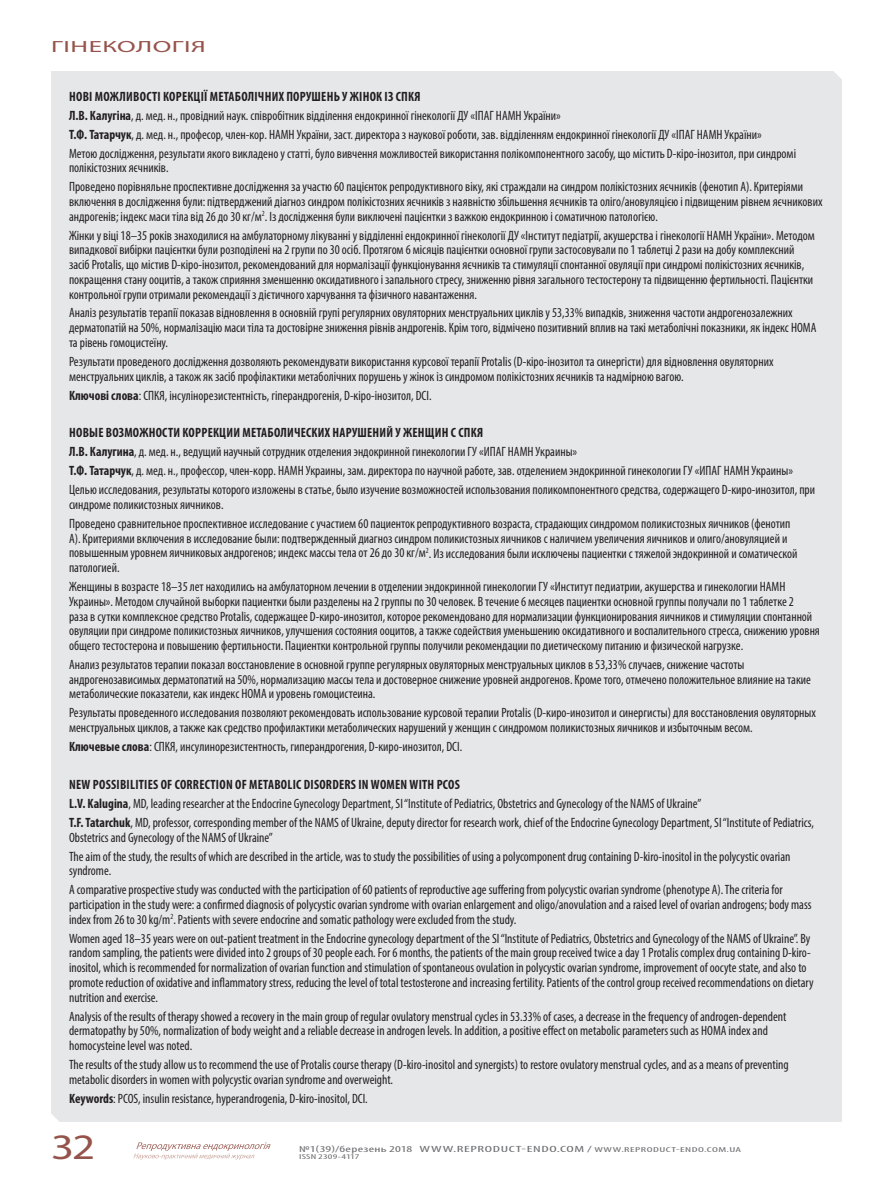
<style>
.page{position:relative;width:893px;height:1187px;background:#fff}
.page>*{position:absolute;margin:0;border:0;box-sizing:border-box;transform-origin:0 0}
.t1{font:35.85px "Myriad Pro";color:#95534b;scale:1.25 1}
.t2{font:16.2px "Myriad Pro";letter-spacing:.02em;color:#95534b;scale:1.67 1}
.t3{font:condensed 13.5px/14.7px "Myriad Pro";color:#231f20}
.t4{font:condensed 9px "Myriad Pro";letter-spacing:.035em;color:#6c6d70;scale:1.67 1}
.t5{font:condensed 7.2px "Myriad Pro";letter-spacing:.01em;color:#6c6d70;scale:1.67 1}
.s1{font-weight:700}
.s2{font-size:7.2px}
</style>
<div class="page">
<svg style="left:133px;top:1142px;width:138px;height:17px"></svg>
<div style="left:51px;top:71px;width:791px;height:1050px;background:#e6e7e9"></div>
<p class="t2" style="left:51px;top:36px;width:94px">ГІНЕКОЛОГІЯ</p>
<p class="t3" style="left:69px;top:87px;width:728px;line-height:18.9px"><span class="s1">НОВІ МОЖЛИВОСТІ КОРЕКЦІЇ МЕТАБОЛІЧНИХ ПОРУШЕНЬ У ЖІНОК ІЗ СПКЯ<br>Л.В. Калугіна</span>, д. мед. н., провідний наук. співробітник відділення ендокринної гінекології ДУ «ІПАГ НАМН України»<br><span class="s1">Т.Ф. Татарчук</span>, д. мед. н., професор, член-кор. НАМН України, заст. директора з наукової роботи, зав. відділенням ендокринної гінекології ДУ «ІПАГ НАМН України»<br>Метою дослідження, результати якого викладено у статті, було вивчення можливостей використання полікомпонентного засобу, що містить D-кіро-інозитол, при синдромі</p>
<p class="t3" style="left:69px;top:158px;width:736px;line-height:18.9px">полікістозних яєчників.<br>Проведено порівняльне проспективне дослідження за участю 60 пацієнток репродуктивного віку, які страждали на синдром полікістозних яєчників (фенотип А). Критеріями</p>
<p class="t3" style="left:69px;top:194px;width:755px">включення в дослідження були: підтверджений діагноз синдром полікістозних яєчників з наявністю збільшення яєчників та оліго/ановуляцією і підвищеним рівнем яєчникових андрогенів; індекс маси тіла від 26 до 30 кг/м<sup>2</sup>. Із дослідження були виключені пацієнтки з важкою ендокринною і соматичною патологією.</p>
<p class="t3" style="left:69px;top:228px;width:747px">Жінки у віці 18–35 років знаходилися на амбулаторному лікуванні у відділенні ендокринної гінекології ДУ «Інститут педіатрії, акушерства і гінекології НАМН України». Методом випадкової вибірки пацієнтки були розподілені на 2 групи по 30 осіб. Протягом 6 місяців пацієнтки основної групи застосовували по 1 таблетці 2 рази на добу комплексний засіб Protalis, що містив D-кіро-інозитол, рекомендований для нормалізації функціонування яєчників та стимуляції спонтанної овуляції при синдромі полікістозних яєчників, покращення стану ооцитів, а також сприяння зменшенню оксидативного і запального стресу, зниженню рівня загального тестостерону та підвищенню фертильності. Пацієнтки контрольної групи отримали рекомендації з дієтичного харчування та фізичного навантаження.</p>
<p class="t3" style="left:69px;top:305px;width:749px">Аналіз результатів терапії показав відновлення в основній групі регулярних овуляторних менструальних циклів у 53,33% випадків, зниження частоти андрогенозалежних дерматопатій на 50%, нормалізацію маси тіла та достовірне зниження рівнів андрогенів. Крім того, відмічено позитивний вплив на такі метаболічні показники, як індекс НОМА та рівень гомоцистеїну.</p>
<p class="t3" style="left:69px;top:354px;width:706px">Результати проведеного дослідження дозволяють рекомендувати використання курсової терапії Protalis (D-кіро-інозитол та синергісти) для відновлення овуляторних менструальних циклів, а також як засіб профілактики метаболічних порушень у жінок із синдромом полікістозних яєчників та надмірною вагою.</p>
<p class="t3" style="left:69px;top:387px;width:364px"><span class="s1">Ключові слова</span>: СПКЯ, інсулінорезистентність, гіперандрогенія, D-кіро-інозитол, DCI.</p>
<p class="t3" style="left:69px;top:423px;width:748px;line-height:18.9px"><span class="s1">НОВЫЕ ВОЗМОЖНОСТИ КОРРЕКЦИИ МЕТАБОЛИЧЕСКИХ НАРУШЕНИЙ У ЖЕНЩИН С СПКЯ<br>Л.В. Калугина</span>, д. мед. н., ведущий научный сотрудник отделения эндокринной гинекологии ГУ «ИПАГ НАМН Украины»<br><span class="s1">Т.Ф. Татарчук</span>, д. мед. н., профессор, член-корр. НАМН Украины, зам. директора по научной работе, зав. отделением эндокринной гинекологии ГУ «ИПАГ НАМН Украины» Целью исследования, результаты которого изложены в статье, было изучение возможностей использования поликомпонентного средства, содержащего D-киро-инозитол, при</p>
<p class="t3" style="left:69px;top:495px;width:723px;line-height:18.9px">синдроме поликистозных яичников.<br>Проведено сравнительное проспективное исследование с участием 60 пациенток репродуктивного возраста, страдающих синдромом поликистозных яичников (фенотип</p>
<p class="t3" style="left:69px;top:530px;width:730px">А). Критериями включения в исследование были: подтвержденный диагноз синдром поликистозных яичников с наличием увеличения яичников и олиго/ановуляцией и повышенным уровнем яичниковых андрогенов; индекс массы тела от 26 до 30 кг/м<sup>2</sup>. Из исследования были исключены пациентки с тяжелой эндокринной и соматической патологией.</p>
<p class="t3" style="left:69px;top:579px;width:752px">Женщины в возрасте 18–35 лет находились на амбулаторном лечении в отделении эндокринной гинекологии ГУ «Институт педиатрии, акушерства и гинекологии НАМН Украины». Методом случайной выборки пациентки были разделены на 2 группы по 30 человек. В течение 6 месяцев пациентки основной группы получали по 1 таблетке 2<br>раза в сутки комплексное средство Protalis, содержащее D-киро-инозитол, которое рекомендовано для нормализации функционирования яичников и стимуляции спонтанной овуляции при синдроме поликистозных яичников, улучшения состояния ооцитов, а также содействия уменьшению оксидативного и воспалительного стресса, снижению уровня общего тестостерона и повышению фертильности. Пациентки контрольной группы получили рекомендации по диетическому питанию и физической нагрузке.</p>
<p class="t3" style="left:69px;top:657px;width:743px">Анализ результатов терапии показал восстановление в основной группе регулярных овуляторных менструальных циклов в 53,33% случаев, снижение частоты андрогенозависимых дерматопатий на 50%, нормализацию массы тела и достоверное снижение уровней андрогенов. Кроме того, отмечено положительное влияние на такие метаболические показатели, как индекс НОМА и уровень гомоцистеина.</p>
<p class="t3" style="left:69px;top:705px;width:748px">Результаты проведенного исследования позволяют рекомендовать использование курсовой терапии Protalis (D-киро-инозитол и синергисты) для восстановления овуляторных менструальных циклов, а также как средство профилактики метаболических нарушений у женщин с синдромом поликистозных яичников и избыточным весом.</p>
<p class="t3" style="left:69px;top:739px;width:395px"><span class="s1">Ключевые слова</span>: СПКЯ, инсулинорезистентность, гиперандрогения, D-киро-инозитол, DCI.</p>
<p class="t3" style="left:69px;top:774px;width:746px;line-height:18.9px"><span class="s1">NEW POSSIBILITIES OF CORRECTION OF METABOLIC DISORDERS IN WOMEN WITH PCOS<br>L.V. Kalugina</span>, MD, leading researcher at the Endocrine Gynecology Department, SI “Institute of Pediatrics, Obstetrics and Gynecology of the NAMS of Ukraine”<br><span class="s1">T.F. Tatarchuk</span>, MD, professor, corresponding member of the NAMS of Ukraine, deputy director for research work, сhief of the Endocrine Gynecology Department, SI “Institute of Pediatrics,</p>
<p class="t3" style="left:69px;top:827px;width:723px;line-height:18.9px">Obstetrics and Gynecology of the NAMS of Ukraine”<br>The aim of the study, the results of which are described in the article, was to study the possibilities of using a polycomponent drug containing D-kiro-inositol in the polycystic ovarian</p>
<p class="t3" style="left:69px;top:861px;width:715px;line-height:18.9px">syndrome.<br>A comparative prospective study was conducted with the participation of 60 patients of reproductive age suffering from polycystic ovarian syndrome (phenotype A). The criteria for</p>
<p class="t3" style="left:69px;top:896px;width:744px">participation in the study were: a confirmed diagnosis of polycystic ovarian syndrome with ovarian enlargement and oligo/anovulation and a raised level of ovarian androgens; body mass index from 26 to 30 kg/m<sup>2</sup>. Patients with severe endocrine and somatic pathology were excluded from the study.</p>
<p class="t3" style="left:69px;top:930px;width:746px">Women aged 18–35 years were on out-patient treatment in the Endocrine gynecology department of the SI “Institute of Pediatrics, Obstetrics and Gynecology of the NAMS of Ukraine”. By random sampling, the patients were divided into 2 groups of 30 people each. For 6 months, the patients of the main group received twice a day 1 Protalis complex drug containing D-kiro&shy;inositol, which is recommended for normalization of ovarian function and stimulation of spontaneous ovulation in polycystic ovarian syndrome, improvement of oocyte state, and also to promote reduction of oxidative and inflammatory stress, reducing the level of total testosterone and increasing fertility. Patients of the control group received recommendations on dietary nutrition and exercise.</p>
<p class="t3" style="left:69px;top:1008px;width:719px">Analysis of the results of therapy showed a recovery in the main group of regular ovulatory menstrual cycles in 53.33% of cases, a decrease in the frequency of androgen-dependent dermatopathy by 50%, normalization of body weight and a reliable decrease in androgen levels. In addition, a positive effect on metabolic parameters such as HOMA index and homocysteine level was noted.</p>
<p class="t3" style="left:69px;top:1056px;width:721px">The results of the study allow us to recommend the use of Protalis course therapy (D-kiro-inositol and synergists) to restore ovulatory menstrual cycles, and as a means of preventing metabolic disorders in women with polycystic ovarian syndrome and overweight.</p>
<p class="t3" style="left:69px;top:1090px;width:300px"><span class="s1">Keywords</span>: PCOS, insulin resistance, hyperandrogenia, D-kiro-inositol, DCI.</p>
<h1 class="t1" style="left:51px;top:1124px;width:37px">32</h1>
<p class="t4" style="left:299px;top:1142px;width:266px">№1(39)/березень 2018 WWW.REPRODUCT-ENDO.COM / <span class="s2">WWW.REPRODUCT-ENDO.COM.UA</span></p>
<p class="t5" style="left:299px;top:1152px;width:37px">ISSN 2309-4117</p>
</div>
